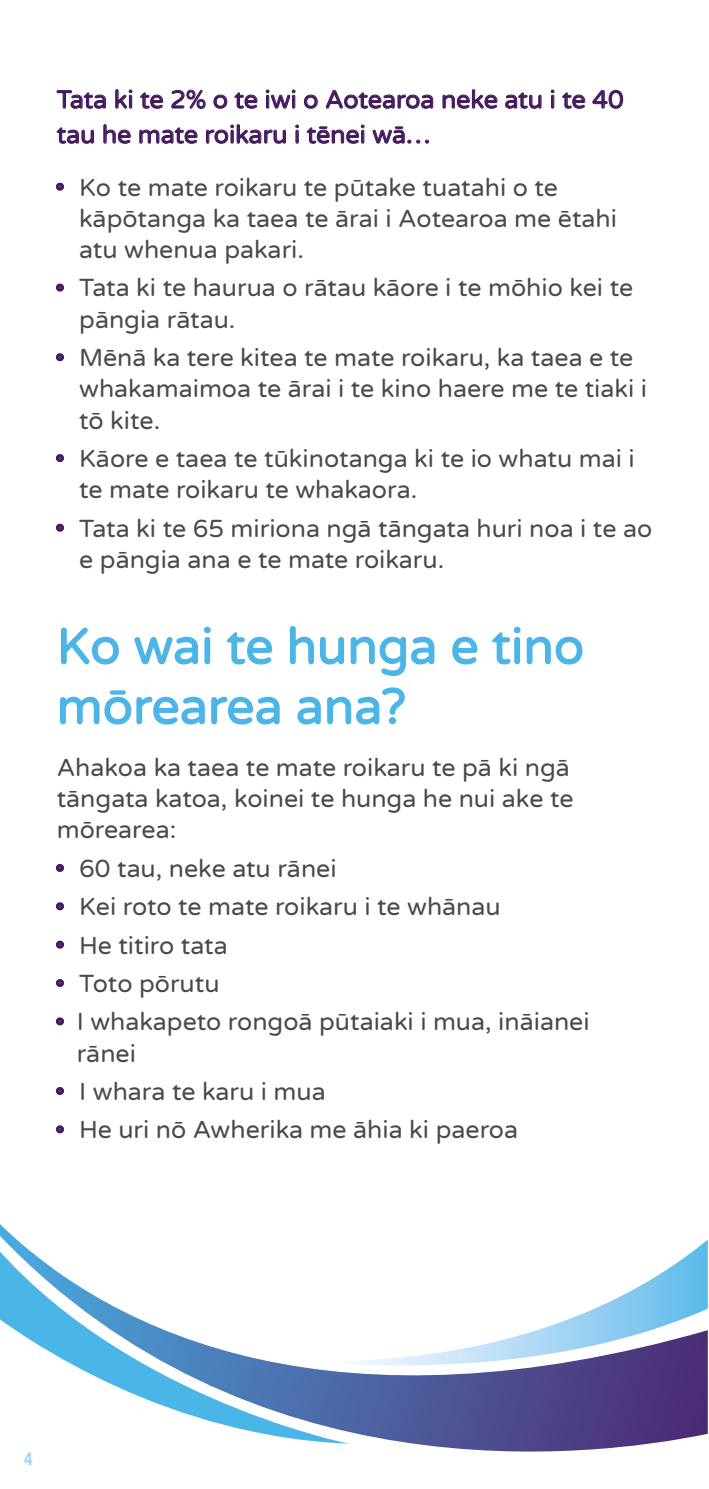
<style>
.page{position:relative;width:709px;height:1489px;background:#fff}
.page>*{position:absolute;margin:0;border:0;box-sizing:border-box;transform-origin:0 0}
.t1{font:50px/60px "Varela Round";color:#4bb5e8}
.t2{font:25px/31.2px "Varela Round";color:#4a4a49}
.t3{font:25px/35px "Varela Round";color:#44195e}
.t4{font:700 condensed 17.5px "Helvetica Neue";color:#a5d3f3}
</style>
<div class="page">
<svg style="left:0;top:1224px;width:707px;height:228px"></svg>
<svg style="left:315px;top:1239px;width:392px;height:147px"></svg>
<svg style="left:56px;top:90px;width:50px;height:19px"></svg>
<svg style="left:115px;top:89px;width:17px;height:20px"></svg>
<svg style="left:140px;top:92px;width:23px;height:17px"></svg>
<svg style="left:171px;top:90px;width:35px;height:19px"></svg>
<svg style="left:213px;top:94px;width:14px;height:15px"></svg>
<svg style="left:234px;top:92px;width:23px;height:17px"></svg>
<svg style="left:266px;top:89px;width:29px;height:20px"></svg>
<svg style="left:304px;top:94px;width:14px;height:15px"></svg>
<svg style="left:326px;top:90px;width:107px;height:19px"></svg>
<svg style="left:442px;top:89px;width:55px;height:20px"></svg>
<svg style="left:505px;top:92px;width:36px;height:17px"></svg>
<svg style="left:550px;top:89px;width:4px;height:20px"></svg>
<svg style="left:562px;top:92px;width:23px;height:17px"></svg>
<svg style="left:592px;top:90px;width:31px;height:19px"></svg>
<svg style="left:57px;top:127px;width:37px;height:17px"></svg>
<svg style="left:103px;top:124px;width:28px;height:20px"></svg>
<svg style="left:139px;top:127px;width:59px;height:17px"></svg>
<svg style="left:206px;top:124px;width:80px;height:20px"></svg>
<svg style="left:295px;top:124px;width:4px;height:20px"></svg>
<svg style="left:307px;top:124px;width:58px;height:20px"></svg>
<svg style="left:372px;top:126px;width:57px;height:18px"></svg>
<svg style="left:56px;top:182px;width:8px;height:9px"></svg>
<svg style="left:55px;top:283px;width:9px;height:9px"></svg>
<svg style="left:56px;top:353px;width:8px;height:9px"></svg>
<svg style="left:56px;top:454px;width:8px;height:9px"></svg>
<svg style="left:56px;top:523px;width:8px;height:9px"></svg>
<svg style="left:61px;top:627px;width:58px;height:38px"></svg>
<svg style="left:134px;top:626px;width:77px;height:39px"></svg>
<svg style="left:226px;top:632px;width:47px;height:33px"></svg>
<svg style="left:290px;top:626px;width:145px;height:50px"></svg>
<svg style="left:452px;top:636px;width:26px;height:29px"></svg>
<svg style="left:492px;top:626px;width:91px;height:39px"></svg>
<svg style="left:60px;top:690px;width:220px;height:35px"></svg>
<svg style="left:297px;top:687px;width:108px;height:38px"></svg>
<svg style="left:56px;top:864px;width:8px;height:8px"></svg>
<svg style="left:56px;top:902px;width:8px;height:9px"></svg>
<svg style="left:55px;top:940px;width:9px;height:9px"></svg>
<svg style="left:56px;top:979px;width:8px;height:8px"></svg>
<svg style="left:55px;top:1017px;width:9px;height:9px"></svg>
<svg style="left:56px;top:1087px;width:8px;height:8px"></svg>
<svg style="left:55px;top:1125px;width:9px;height:9px"></svg>
<p class="t3" style="left:57px;top:81px;width:568px">Tata ki te 2% o te iwi o Aotearoa neke atu i te 40 tau he mate roikaru i tēnei wā…</p>
<p class="t2" style="left:79px;top:171px;width:539px;text-indent:-22px"><sup>.</sup> Ko te mate roikaru te pūtake tuatahi o te kāpōtanga ka taea te ārai i Aotearoa me ētahi atu whenua pakari.</p>
<p class="t2" style="left:79px;top:271px;width:555px;text-indent:-22px"><sup>.</sup> Tata ki te haurua o rātau kāore i te mōhio kei te pāngia rātau.</p>
<p class="t2" style="left:79px;top:341px;width:569px;text-indent:-22px"><sup>.</sup> Mēnā ka tere kitea te mate roikaru, ka taea e te whakamaimoa te ārai i te kino haere me te tiaki i tō kite.</p>
<p class="t2" style="left:79px;top:442px;width:557px;text-indent:-22px"><sup>.</sup> Kāore e taea te tūkinotanga ki te io whatu mai i te mate roikaru te whakaora.</p>
<p class="t2" style="left:79px;top:511px;width:574px;text-indent:-22px"><sup>.</sup> Tata ki te 65 miriona ngā tāngata huri noa i te ao e pāngia ana e te mate roikaru.</p>
<h1 class="t1" style="left:57px;top:615px;width:529px">Ko wai te hunga e tino mōrearea ana?</h1>
<p class="t2" style="left:57px;top:751px;width:518px">Ahakoa ka taea te mate roikaru te pā ki ngā tāngata katoa, koinei te hunga he nui ake te mōrearea:</p>
<p class="t2" style="left:57px;top:848px;width:534px;line-height:38.2px"><sup>.</sup> 60 tau, neke atu rānei<br><sup>.</sup> Kei roto te mate roikaru i te whānau<br><sup>.</sup> He titiro tata<br><sup>.</sup> Toto pōrutu<br><sup>.</sup> I whakapeto rongoā pūtaiaki i mua, ināianei</p>
<p class="t2" style="left:57px;top:1033px;width:463px;line-height:38.2px;text-indent:20px">rānei<br><sup>.</sup> I whara te karu i mua<br><sup>.</sup> He uri nō Awherika me āhia ki paeroa</p>
<p class="t4" style="left:24px;top:1447px;width:10px">4</p>
</div>
